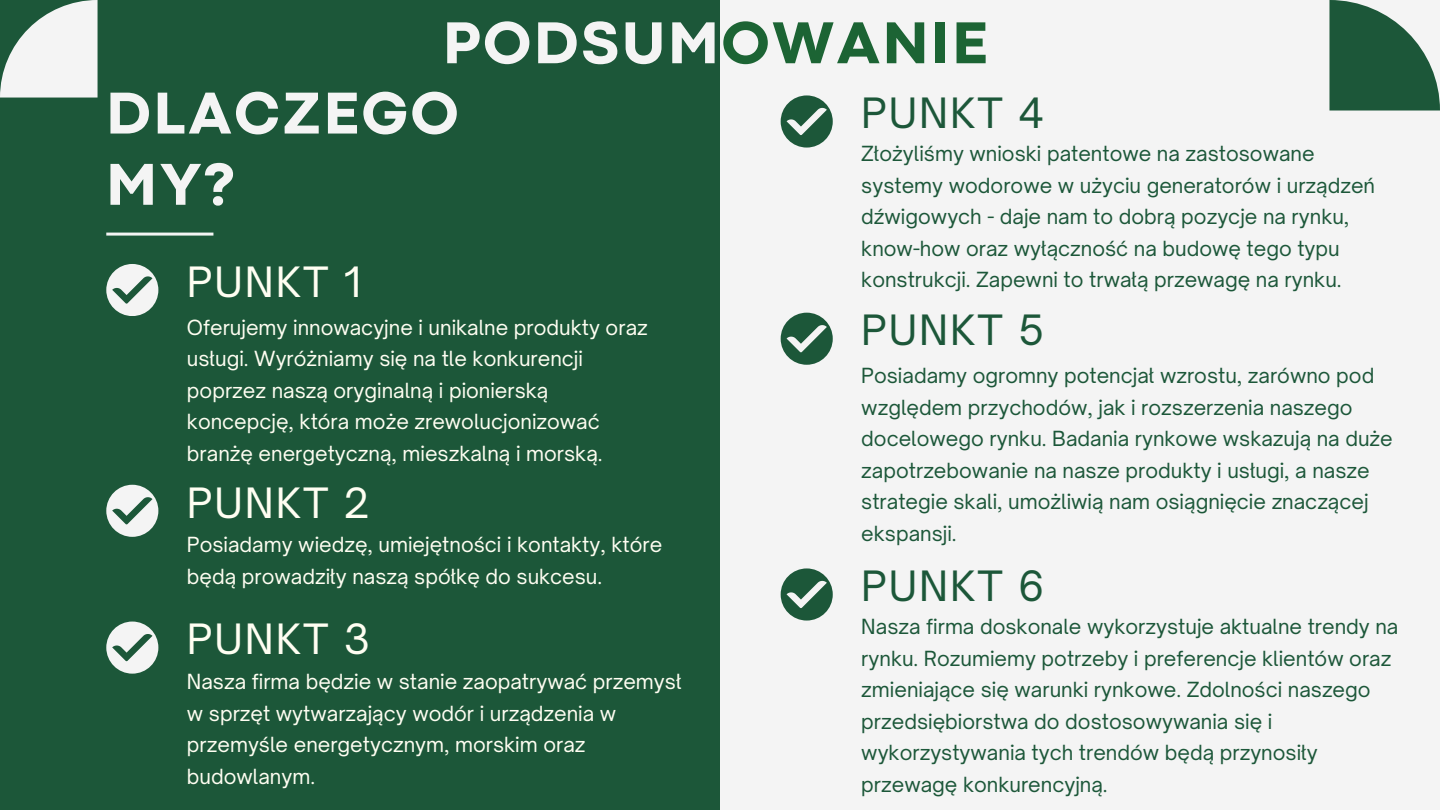
<style>
.page{position:relative;width:1440px;height:810px;background:#f4f4f4}
.page>*{position:absolute;margin:0;border:0;box-sizing:border-box;transform-origin:0 0}
.t1{font:800 61.6px/71.2px "Codec Pro";letter-spacing:.05em;color:#f4f4f4}
.t2{font:40px "Open Sauce One";letter-spacing:.05em;color:#1c5739}
.t3{font:40px "Open Sauce One";letter-spacing:.05em;color:#fffef2}
.t4{font:20px/31.5px "Open Sauce One";color:#1c5739}
.t5{font:20px/31.5px "Open Sauce One";color:#fffef2}
.s1{color:#1c6434}
</style>
<div class="page">
<div style="left:0;top:0;width:720px;height:810px;background:#1c5739"></div>
<hr style="left:106px;top:233px;width:107px;height:3px;background:#f4f4f4">
<svg style="left:781px;top:95px;width:51px;height:52px"></svg>
<svg style="left:781px;top:313px;width:51px;height:51px"></svg>
<svg style="left:781px;top:568px;width:51px;height:52px"></svg>
<svg style="left:0;top:0;width:98px;height:98px"></svg>
<svg style="left:1330px;top:0;width:110px;height:110px"></svg>
<svg style="left:106px;top:264px;width:52px;height:52px"></svg>
<svg style="left:106px;top:485px;width:52px;height:52px"></svg>
<svg style="left:106px;top:622px;width:52px;height:51px"></svg>
<p class="t1" style="left:443px;top:12px;width:546px">PODSUM<span class="s1">OWANIE</span></p>
<p class="t1" style="left:106px;top:82px;width:354px">DLACZEGO<br>MY?</p>
<h2 class="t3" style="left:187px;top:257px;width:176px">PUNKT 1</h2>
<p class="t5" style="left:187px;top:311px;width:462px">Oferujemy innowacyjne i unikalne produkty oraz usługi. Wyróżniamy się na tle konkurencji poprzez naszą oryginalną i pionierską koncepcję, która może zrewolucjonizować branżę energetyczną, mieszkalną i morską.</p>
<p class="t3" style="left:187px;top:478px;width:184px">PUNKT 2</p>
<p class="t5" style="left:187px;top:529px;width:477px">Posiadamy wiedzę, umiejętności i kontakty, które będą prowadziły naszą spółkę do sukcesu.</p>
<h2 class="t3" style="left:187px;top:614px;width:185px">PUNKT 3</h2>
<h1 class="t5" style="left:187px;top:666px;width:496px">Nasza firma będzie w stanie zaopatrywać przemysł w sprzęt wytwarzający wodór i urządzenia w przemyśle energetycznym, morskim oraz budowlanym.</h1>
<p class="t2" style="left:861px;top:88px;width:184px">PUNKT 4</p>
<h1 class="t4" style="left:861px;top:138px;width:515px">Złożyliśmy wnioski patentowe na zastosowane systemy wodorowe w użyciu generatorów i urządzeń dźwigowych - daje nam to dobrą pozycje na rynku, know-how oraz wyłączność na budowę tego typu konstrukcji. Zapewni to trwałą przewagę na rynku.</h1>
<p class="t2" style="left:861px;top:305px;width:184px">PUNKT 5</p>
<h2 class="t4" style="left:861px;top:360px;width:533px">Posiadamy ogromny potencjał wzrostu, zarówno pod względem przychodów, jak i rozszerzenia naszego docelowego rynku. Badania rynkowe wskazują na duże zapotrzebowanie na nasze produkty i usługi, a nasze strategie skali, umożliwią nam osiągnięcie znaczącej ekspansji.</h2>
<h2 class="t2" style="left:861px;top:561px;width:185px">PUNKT 6</h2>
<p class="t4" style="left:861px;top:611px;width:539px">Nasza firma doskonale wykorzystuje aktualne trendy na rynku. Rozumiemy potrzeby i preferencje klientów oraz zmieniające się warunki rynkowe. Zdolności naszego przedsiębiorstwa do dostosowywania się i wykorzystywania tych trendów będą przynosiły przewagę konkurencyjną.</p>
</div>
